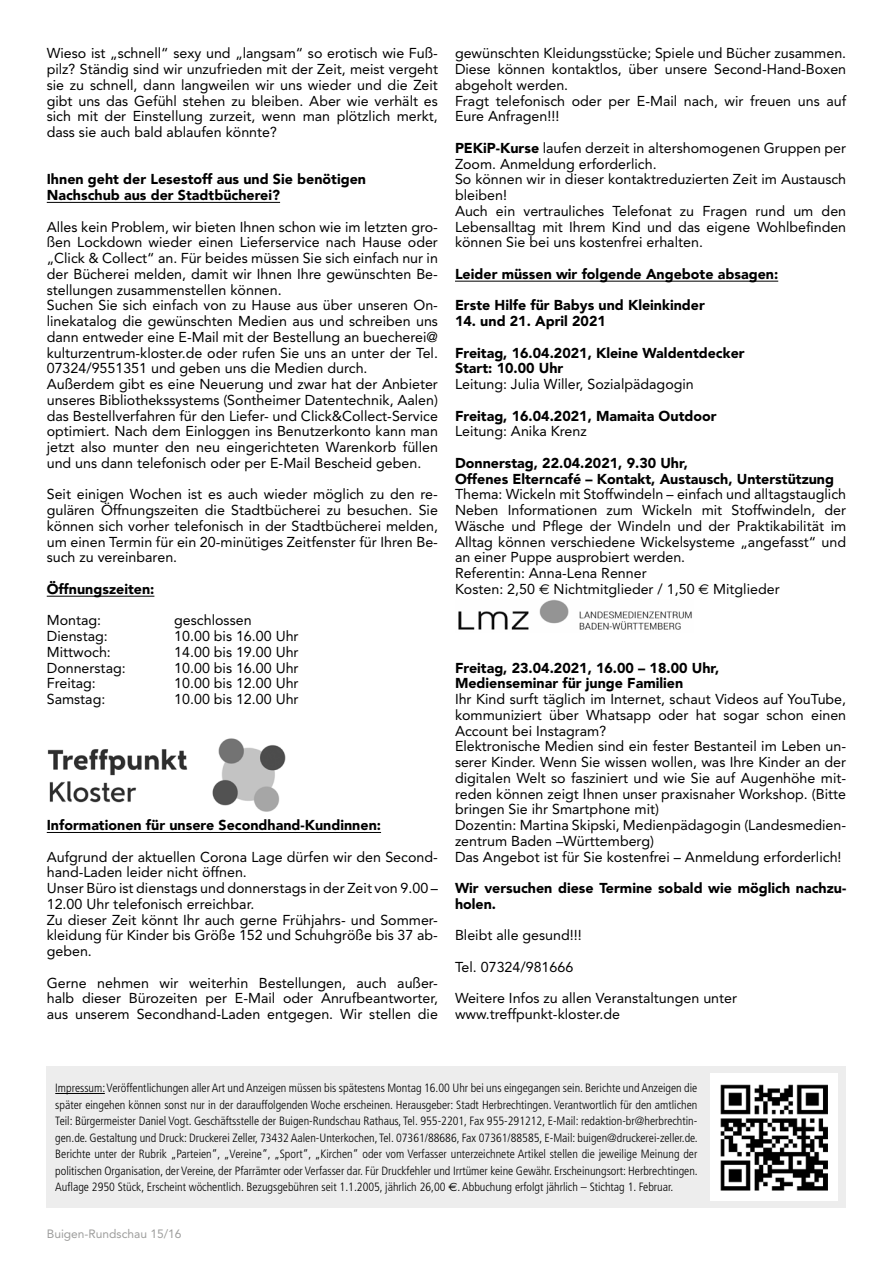
<style>
.page{position:relative;width:893px;height:1263px;background:#fff}
.page>*{position:absolute;margin:0;border:0;box-sizing:border-box;transform-origin:0 0}
.t1{font:14.25px/15.8px "Avenir";color:#000}
.t2{font:900 14.25px/15.8px "Avenir";color:#000}
.t3{font:300 condensed 12px/16.5px "Frutiger";color:#000;text-align:justify}
.t4{font:12px "Avenir";color:#9d9d9c}
.s1{font-weight:900}
.s2{font-family:"Euro Sans"}
.s3{font-family:"Euro Sans";font-weight:400;font-stretch:normal}
</style>
<div class="page">
<hr style="left:47px;top:202px;width:233px;height:1px;background:#000">
<hr style="left:47px;top:596px;width:107px;height:1px;background:#000">
<hr style="left:47px;top:832px;width:334px;height:1px;background:#000">
<hr style="left:455px;top:281px;width:323px;height:1px;background:#000">
<img style="left:458px;top:600px;width:234px;height:30px">
<img style="left:47px;top:738px;width:239px;height:74px">
<div style="left:47px;top:1066px;width:799px;height:142px;background:#ededed"></div>
<hr style="left:55px;top:1093px;width:50px;height:1px;background:#000">
<div style="left:710px;top:1073px;width:128px;height:128px;background:#fff"></div>
<img style="left:721px;top:1084px;width:106px;height:106px">
<p class="t1" style="left:47px;top:45px;width:393px;text-align:justify">Wieso ist „schnell“ sexy und „langsam“ so erotisch wie Fuß&shy;pilz? Ständig sind wir unzufrieden mit der Zeit, meist vergeht sie zu schnell, dann langweilen wir uns wieder und die Zeit gibt uns das Gefühl stehen zu bleiben. Aber wie verhält es sich mit der Einstellung zurzeit, wenn man plötzlich merkt, dass sie auch bald ablaufen könnte?</p>
<p class="t2" style="left:47px;top:171px;width:321px">Ihnen geht der Lesestoff aus und Sie benötigen<br>Nachschub aus der Stadtbücherei?</p>
<p class="t1" style="left:47px;top:219px;width:393px">Alles kein Problem, wir bieten Ihnen schon wie im letzten gro&shy;ßen Lockdown wieder einen Lieferservice nach Hause oder „Click &amp; Collect“ an. Für beides müssen Sie sich einfach nur in der Bücherei melden, damit wir Ihnen Ihre gewünschten Be&shy;stellungen zusammenstellen können.<br>Suchen Sie sich einfach von zu Hause aus über unseren On&shy;linekatalog die gewünschten Medien aus und schreiben uns dann entweder eine E-Mail mit der Bestellung an buecherei@ kulturzentrum-kloster.de oder rufen Sie uns an unter der Tel.<br>07324/9551351 und geben uns die Medien durch.<br>Außerdem gibt es eine Neuerung und zwar hat der Anbieter unseres Bibliothekssystems (Sontheimer Datentechnik, Aalen) das Bestellverfahren für den Liefer- und Click&amp;Collect-Service optimiert. Nach dem Einloggen ins Benutzerkonto kann man jetzt also munter den neu eingerichteten Warenkorb füllen und uns dann telefonisch oder per E-Mail Bescheid geben.</p>
<p class="t1" style="left:47px;top:486px;width:393px;text-align:justify">Seit einigen Wochen ist es auch wieder möglich zu den re&shy;gulären Öffnungszeiten die Stadtbücherei zu besuchen. Sie können sich vorher telefonisch in der Stadtbücherei melden, um einen Termin für ein 20-minütiges Zeitfenster für Ihren Be&shy;such zu vereinbaren.</p>
<p class="t2" style="left:47px;top:581px;width:109px">Öffnungszeiten:</p>
<p class="t1" style="left:47px;top:612px;width:56px">Montag:</p>
<p class="t1" style="left:174px;top:612px;width:79px">geschlossen</p>
<p class="t1" style="left:47px;top:628px;width:62px">Dienstag:</p>
<p class="t1" style="left:174px;top:628px;width:126px">10.00 bis 16.00 Uhr</p>
<p class="t1" style="left:47px;top:644px;width:66px">Mittwoch:</p>
<p class="t1" style="left:174px;top:644px;width:126px">14.00 bis 19.00 Uhr</p>
<p class="t1" style="left:47px;top:660px;width:80px">Donnerstag:</p>
<p class="t1" style="left:174px;top:660px;width:126px">10.00 bis 16.00 Uhr</p>
<p class="t1" style="left:47px;top:675px;width:51px">Freitag:</p>
<p class="t1" style="left:174px;top:675px;width:126px">10.00 bis 12.00 Uhr</p>
<p class="t1" style="left:47px;top:691px;width:60px">Samstag:</p>
<p class="t1" style="left:174px;top:691px;width:126px">10.00 bis 12.00 Uhr</p>
<p class="t2" style="left:47px;top:817px;width:336px">Informationen für unsere Secondhand-Kundinnen:</p>
<p class="t1" style="left:47px;top:849px;width:393px">Aufgrund der aktuellen Corona Lage dürfen wir den Second&shy;hand-Laden leider nicht öffnen.<br>Unser Büro ist dienstags und donnerstags in der Zeit von 9.00 – 12.00 Uhr telefonisch erreichbar.<br>Zu dieser Zeit könnt Ihr auch gerne Frühjahrs- und Sommer&shy;kleidung für Kinder bis Größe 152 und Schuhgröße bis 37 ab&shy;geben.</p>
<p class="t1" style="left:47px;top:975px;width:393px;text-align:justify">Gerne nehmen wir weiterhin Bestellungen, auch außer&shy;halb dieser Bürozeiten per E-Mail oder Anrufbeantworter, aus unserem Secondhand-Laden entgegen. Wir stellen die</p>
<p class="t1" style="left:455px;top:45px;width:393px">gewünschten Kleidungsstücke; Spiele und Bücher zusammen.<br>Diese können kontaktlos, über unsere Second-Hand-Boxen abgeholt werden.<br>Fragt telefonisch oder per E-Mail nach, wir freuen uns auf Eure Anfragen!!!</p>
<p class="t1" style="left:455px;top:140px;width:393px"><span class="s1">PEKiP-Kurse</span> laufen derzeit in altershomogenen Gruppen per Zoom. Anmeldung erforderlich.<br>So können wir in dieser kontaktreduzierten Zeit im Austausch bleiben!<br>Auch ein vertrauliches Telefonat zu Fragen rund um den Lebensalltag mit Ihrem Kind und das eigene Wohlbefinden können Sie bei uns kostenfrei erhalten.</p>
<p class="t2" style="left:455px;top:266px;width:325px">Leider müssen wir folgende Angebote absagen:</p>
<p class="t2" style="left:455px;top:297px;width:251px">Erste Hilfe für Babys und Kleinkinder</p>
<p class="t2" style="left:455px;top:313px;width:152px">14. und 21. April 2021</p>
<p class="t2" style="left:455px;top:345px;width:291px">Freitag, 16.04.2021, Kleine Waldentdecker<br>Start: 10.00 Uhr</p>
<p class="t1" style="left:455px;top:376px;width:240px">Leitung: Julia Willer, Sozialpädagogin</p>
<p class="t2" style="left:455px;top:408px;width:263px">Freitag, 16.04.2021, Mamaita Outdoor</p>
<p class="t1" style="left:455px;top:423px;width:133px">Leitung: Anika Krenz</p>
<p class="t2" style="left:455px;top:455px;width:381px">Donnerstag, 22.04.2021, 9.30 Uhr,<br>Offenes Elterncafé – Kontakt, Austausch, Unterstützung</p>
<p class="t1" style="left:455px;top:486px;width:393px">Thema: Wickeln mit Stoffwindeln – einfach und alltagstauglich Neben Informationen zum Wickeln mit Stoffwindeln, der Wäsche und Pflege der Windeln und der Praktikabilität im Alltag können verschiedene Wickelsysteme „angefasst“ und an einer Puppe ausprobiert werden.<br>Referentin: Anna-Lena Renner<br>Kosten: 2,50 <span class="s2">€</span> Nichtmitglieder / 1,50 <span class="s2">€</span> Mitglieder</p>
<p class="t2" style="left:455px;top:660px;width:266px">Freitag, 23.04.2021, 16.00 – 18.00 Uhr,<br>Medienseminar für junge Familien</p>
<p class="t1" style="left:455px;top:691px;width:393px">Ihr Kind surft täglich im Internet, schaut Videos auf YouTube, kommuniziert über Whatsapp oder hat sogar schon einen Account bei Instagram?<br>Elektronische Medien sind ein fester Bestanteil im Leben un&shy;serer Kinder. Wenn Sie wissen wollen, was Ihre Kinder an der digitalen Welt so fasziniert und wie Sie auf Augenhöhe mit&shy;reden können zeigt Ihnen unser praxisnaher Workshop. (Bitte bringen Sie ihr Smartphone mit)<br>Dozentin: Martina Skipski, Medienpädagogin (Landesmedien&shy;zentrum Baden –Württemberg)<br>Das Angebot ist für Sie kostenfrei – Anmeldung erforderlich!</p>
<p class="t2" style="left:455px;top:880px;width:393px">Wir versuchen diese Termine sobald wie möglich nachzu&shy;holen.</p>
<p class="t1" style="left:455px;top:927px;width:128px">Bleibt alle gesund!!!</p>
<p class="t1" style="left:455px;top:959px;width:120px">Tel. 07324/981666</p>
<p class="t1" style="left:455px;top:990px;width:284px">Weitere Infos zu allen Veranstaltungen unter www.treffpunkt-kloster.de</p>
<p class="t3" style="left:55px;top:1080px;width:644px">Impressum: Veröffentlichungen aller Art und Anzeigen müssen bis spätestens Montag 16.00 Uhr bei uns eingegangen sein. Berichte und Anzeigen die später eingehen können sonst nur in der darauffolgenden Woche erscheinen. Herausgeber: Stadt Herbrechtingen. Verantwortlich für den amtlichen Teil: Bürgermeister Daniel Vogt. Geschäftsstelle der Buigen-Rundschau Rathaus, Tel. 955-2201, Fax 955-291212, E-Mail: redaktion-br@herbrechtin&shy;gen.de. Gestaltung und Druck: Druckerei Zeller, 73432 Aalen-Unterkochen, Tel. 07361/88686, Fax 07361/88585, E-Mail: buigen@druckerei-zeller.de.<br>Berichte unter der Rubrik „Parteien“, „Vereine“, „Sport“, „Kirchen“ oder vom Verfasser unterzeichnete Artikel stellen die jeweilige Meinung der politischen Organisation, der Vereine, der Pfarrämter oder Verfasser dar. Für Druckfehler und Irrtümer keine Gewähr. Erscheinungsort: Herbrechtingen.<br>Auflage 2950 Stück, Erscheint wöchentlich. Bezugsgebühren seit 1.1.2005, jährlich 26,00 <span class="s3">€</span>. Abbuchung erfolgt jährlich – Stichtag 1. Februar.</p>
<p class="t4" style="left:47px;top:1227px;width:136px">Buigen-Rundschau 15/16</p>
</div>
